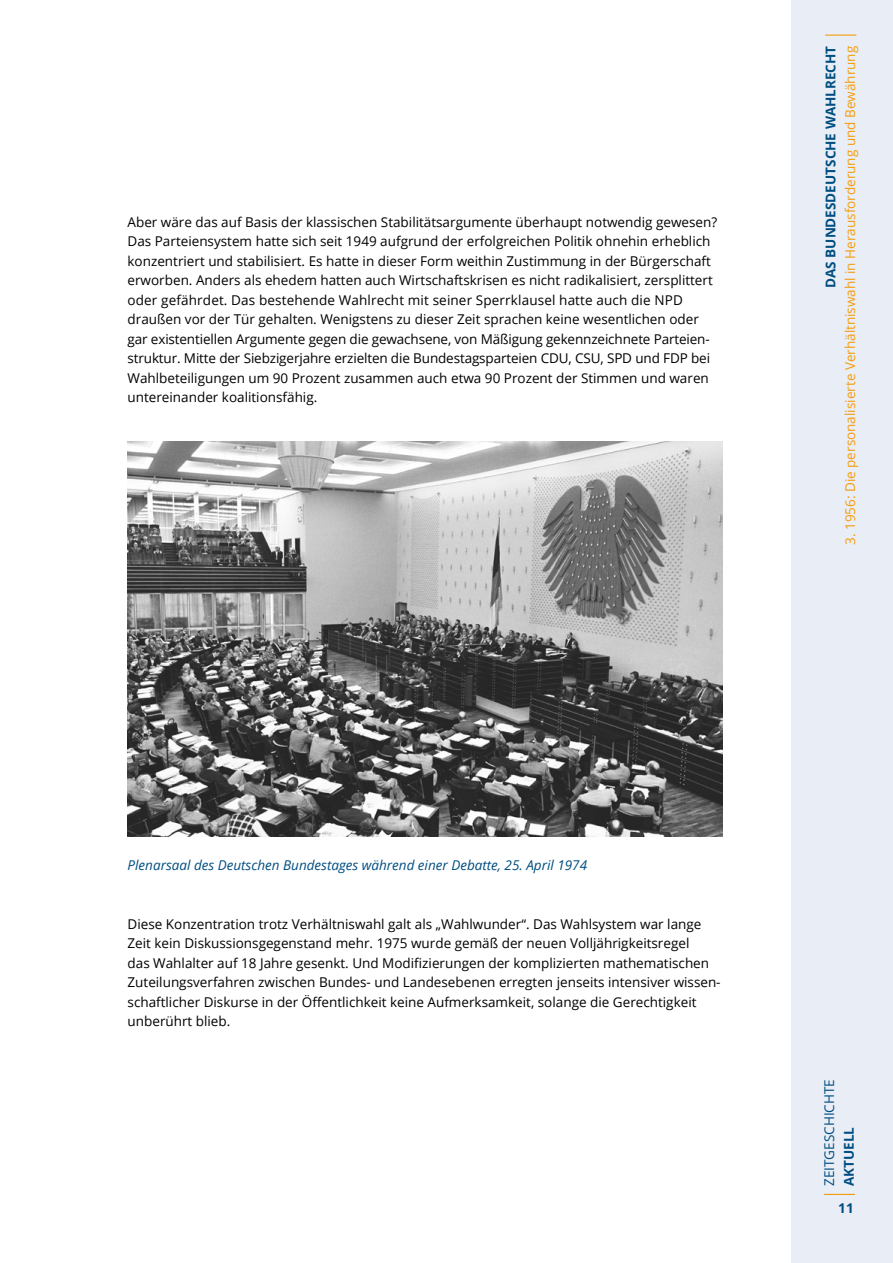
<style>
.page{position:relative;width:893px;height:1263px;background:#fff}
.page>*{position:absolute;margin:0;border:0;box-sizing:border-box;transform-origin:0 0}
.Fließtext{font:13.5px/19.5px "Open Sans";color:#000}
.t1{font:13.5px "Open Sans";color:#f59d0f}
.Bildunterschrift{font:italic 13.5px "Open Sans";color:#004e82}
.t2{font:700 13.5px "Open Sans";color:#004e82}
.t3{font:13.5px "Open Sans";color:#004e82}
</style>
<div class="page">
<div style="left:791px;top:0;width:102px;height:1263px;background:#e9edf5"></div>
<hr style="left:825px;top:35px;width:31px;height:1px;background:#f59d0f">
<hr style="left:824px;top:1194px;width:31px;height:1px;background:#f59d0f">
<img style="left:128px;top:441px;width:595px;height:395px">
<p class="Fließtext" style="left:128px;top:212px;width:591px">Aber wäre das auf Basis der klassischen Stabilitätsargumente überhaupt notwendig gewesen?<br>Das Parteiensystem hatte sich seit 1949 aufgrund der erfolgreichen Politik ohnehin erheblich konzentriert und stabilisiert. Es hatte in dieser Form weithin Zustimmung in der Bürgerschaft erworben. Anders als ehedem hatten auch Wirtschaftskrisen es nicht radikalisiert, zersplittert oder gefährdet. Das bestehende Wahlrecht mit seiner Sperrklausel hatte auch die NPD draußen vor der Tür gehalten. Wenigstens zu dieser Zeit sprachen keine wesentlichen oder gar existentiellen Argumente gegen die gewachsene, von Mäßigung gekennzeichnete Parteien&shy;struktur. Mitte der Siebzigerjahre erzielten die Bundestagsparteien CDU, CSU, SPD und FDP bei Wahlbeteiligungen um 90 Prozent zusammen auch etwa 90 Prozent der Stimmen und waren untereinander koalitionsfähig.</p>
<p class="t2" style="left:821px;top:288px;width:244px;rotate:-90deg">DAS BUNDESDEUTSCHE WAHLRECHT</p>
<p class="t1" style="left:841px;top:545px;width:501px;rotate:-90deg">3. 1956: Die personalisierte Verhältniswahl in Herausforderung und Bewährung</p>
<p class="Bildunterschrift" style="left:128px;top:856px;width:461px">Plenarsaal des Deutschen Bundestages während einer Debatte, 25. April 1974</p>
<p class="Fließtext" style="left:128px;top:914px;width:595px">Diese Konzentration trotz Verhältniswahl galt als „Wahlwunder“. Das Wahlsystem war lange Zeit kein Diskussionsgegenstand mehr. 1975 wurde gemäß der neuen Volljährigkeitsregel<br>das Wahlalter auf 18 Jahre gesenkt. Und Modifizierungen der komplizierten mathematischen Zuteilungsverfahren zwischen Bundes- und Landesebenen erregten jenseits intensiver wissen&shy;schaftlicher Diskurse in der Öffentlichkeit keine Aufmerksamkeit, solange die Gerechtigkeit unberührt blieb.</p>
<p class="t3" style="left:820px;top:1186px;width:108px;rotate:-90deg">ZEITGESCHICHTE</p>
<p class="t2" style="left:839px;top:1186px;width:61px;rotate:-90deg">AKTUELL</p>
<p class="t2" style="left:838px;top:1198px;width:17px">11</p>
</div>
